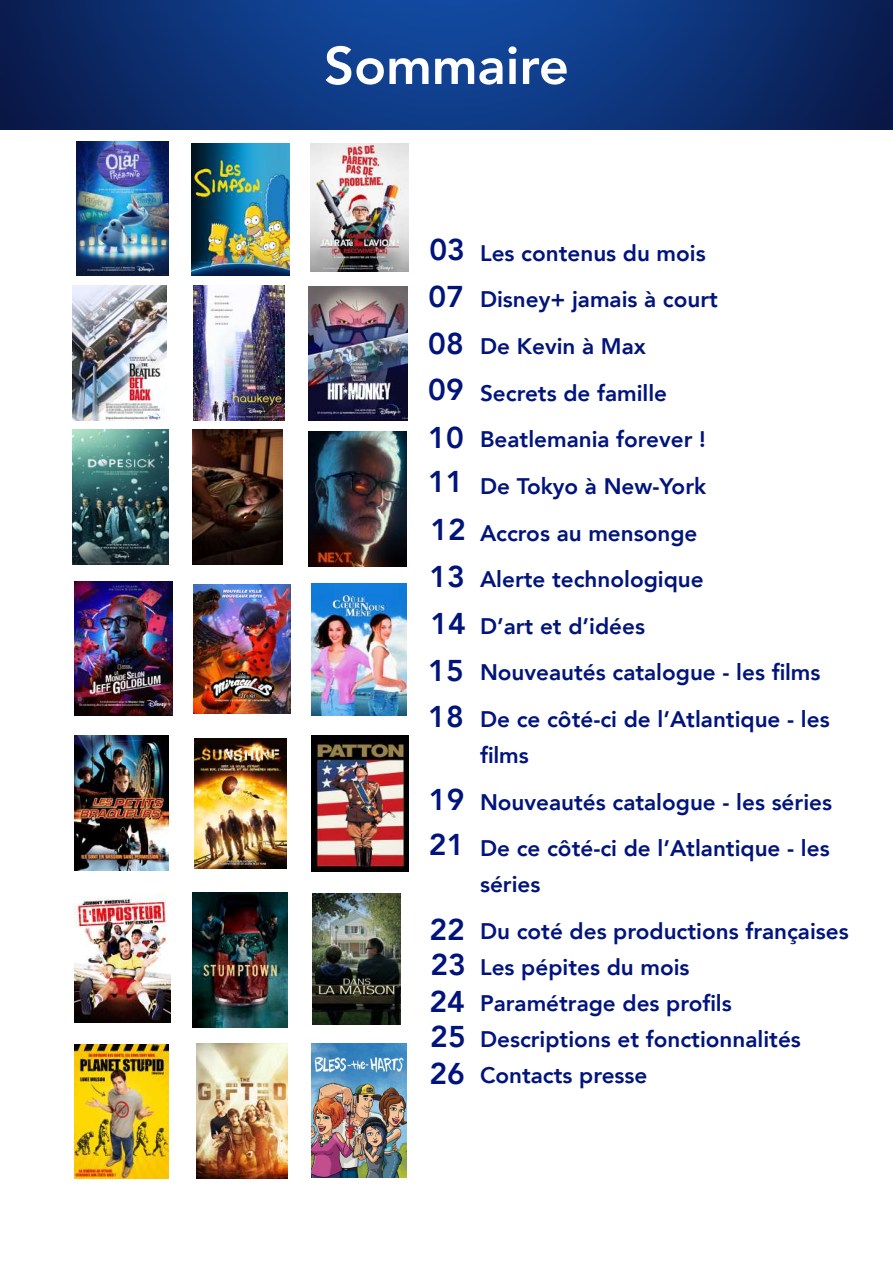
<style>
.page{position:relative;width:893px;height:1263px;background:#fff}
.page>*{position:absolute;margin:0;border:0;box-sizing:border-box;transform-origin:0 0}
.t1{font:800 52.5px "Avenir";color:#fff}
.t2{font:800 30px/47px "Avenir";color:#01147b}
.t3{font:800 22.5px/46.7px "Avenir";color:#01147b}
</style>
<div class="page">
<img style="left:0;top:0;width:893px;height:130px">
<img style="left:74px;top:736px;width:95px;height:134px">
<img style="left:74px;top:892px;width:96px;height:131px">
<img style="left:194px;top:738px;width:92px;height:131px">
<img style="left:192px;top:892px;width:95px;height:135px">
<img style="left:74px;top:1044px;width:95px;height:134px">
<img style="left:313px;top:893px;width:87px;height:131px">
<img style="left:191px;top:143px;width:99px;height:133px">
<img style="left:77px;top:141px;width:91px;height:135px">
<img style="left:73px;top:430px;width:96px;height:135px">
<img style="left:192px;top:430px;width:91px;height:135px">
<img style="left:309px;top:286px;width:98px;height:135px">
<img style="left:310px;top:143px;width:98px;height:128px">
<img style="left:72px;top:286px;width:95px;height:135px">
<img style="left:193px;top:286px;width:91px;height:135px">
<img style="left:309px;top:431px;width:98px;height:135px">
<img style="left:311px;top:1043px;width:96px;height:135px">
<img style="left:311px;top:736px;width:97px;height:135px">
<img style="left:196px;top:1043px;width:91px;height:135px">
<img style="left:74px;top:581px;width:98px;height:134px">
<img style="left:193px;top:584px;width:97px;height:129px">
<img style="left:311px;top:583px;width:96px;height:132px">
<h1 class="t1" style="left:324px;top:25px;width:246px">Sommaire</h1>
<h2 class="t2" style="left:429px;top:226px;width:38px">03<br>07</h2>
<h2 class="t2" style="left:428px;top:321px;width:37px">08</h2>
<h2 class="t2" style="left:428px;top:366px;width:37px">09</h2>
<h2 class="t2" style="left:428px;top:414px;width:37px">10</h2>
<h2 class="t2" style="left:428px;top:458px;width:39px">11<br>12</h2>
<h2 class="t2" style="left:429px;top:553px;width:37px">13</h2>
<h2 class="t2" style="left:428px;top:600px;width:39px;text-align:justify">14<br>15<br>18</h2>
<h2 class="t2" style="left:429px;top:776px;width:37px">19</h2>
<h2 class="t2" style="left:429px;top:821px;width:37px">21</h2>
<h2 class="t2" style="left:429px;top:906px;width:37px">22</h2>
<h2 class="t2" style="left:430px;top:941px;width:37px">23</h2>
<h2 class="t2" style="left:429px;top:978px;width:37px">24</h2>
<h2 class="t2" style="left:430px;top:1013px;width:37px">25</h2>
<h2 class="t2" style="left:429px;top:1050px;width:37px">26</h2>
<p class="t3" style="left:480px;top:230px;width:351px">Les contenus du mois<br>Disney+ jamais à court<br>De Kevin à Max<br>Secrets de famille<br>Beatlemania forever !<br>De Tokyo à New-York<br>Accros au mensonge<br>Alerte technologique<br>D’art et d’idées<br>Nouveautés catalogue - les films<br>De ce côté-ci de l’Atlantique - les</p>
<p class="t3" style="left:480px;top:732px;width:354px">films<br>Nouveautés catalogue - les séries<br>De ce côté-ci de l’Atlantique - les</p>
<p class="t3" style="left:480px;top:861px;width:370px">séries<br>Du coté des productions françaises</p>
<p class="t3" style="left:480px;top:949px;width:322px;line-height:36px">Les pépites du mois<br>Paramétrage des profils<br>Descriptions et fonctionnalités<br>Contacts presse</p>
</div>
